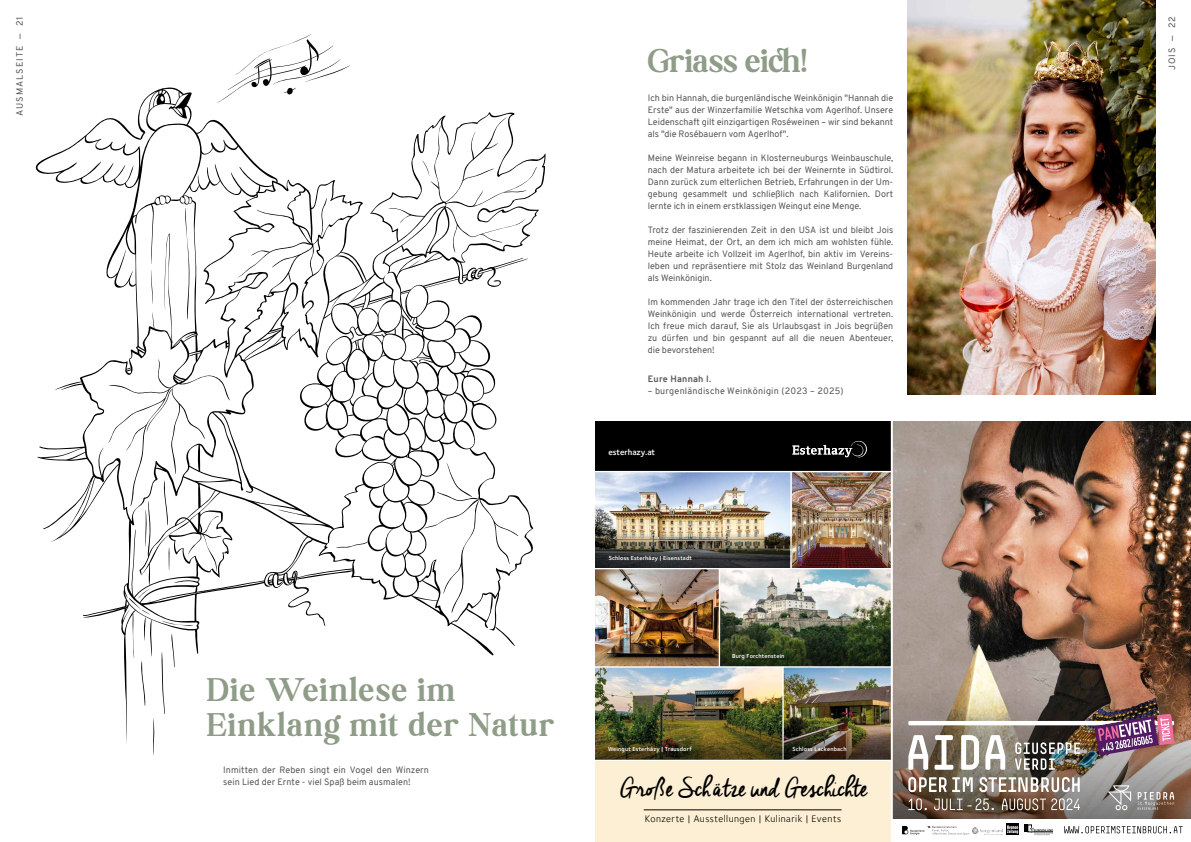
<style>
.page{position:relative;width:1191px;height:842px;background:#fff}
.page>*{position:absolute;margin:0;border:0;box-sizing:border-box;transform-origin:0 0}
.t1{font:500 35.2px/35.2px "Boston Angel";letter-spacing:.045em;color:#8f9c88}
.t2{font:32px "Cheddar Jack";letter-spacing:-.025em;color:#000}
.t3{font:9.9px "Foundry Sterling";letter-spacing:.05em;color:#000}
.t4{font:9px/12px "Overpass";color:#575756;text-align:justify}
.t5{font:9px "Overpass";letter-spacing:.025em;color:#575756}
.t6{font:9px "Overpass";letter-spacing:.12em;color:#575756}
.t7{font:700 9px "Overpass";letter-spacing:.025em;color:#575756}
.t8{font:600 8.6px "Foundry Sterling";color:#fff}
.t9{font:6px "Foundry Sterling Demi CE";letter-spacing:.025em;color:#fff}
.s1{font-family:"Foundry Sterling Demi OSFCE"}
</style>
<div class="page">
<div style="left:595px;top:421px;width:297px;height:421px;background:#fdefd4"></div>
<img style="left:595px;top:668px;width:187px;height:65px">
<img style="left:783px;top:668px;width:107px;height:65px">
<img style="left:595px;top:472px;width:295px;height:194px">
<hr style="left:782px;top:666px;width:1px;height:94px;background:#fff">
<hr style="left:595px;top:759px;width:297px;height:2px;background:#fff">
<hr style="left:595px;top:666px;width:297px;height:2px;background:#fff">
<hr style="left:595px;top:568px;width:297px;height:1px;background:#fff">
<img style="left:595px;top:472px;width:195px;height:61px">
<hr style="left:790px;top:461px;width:1px;height:107px;background:#fff">
<div style="left:595px;top:421px;width:297px;height:50px;background:#000"></div>
<svg style="left:792px;top:441px;width:75px;height:16px"></svg>
<hr style="left:595px;top:471px;width:296px;height:1px;background:#fff">
<hr style="left:718px;top:569px;width:2px;height:98px;background:#fff">
<img style="left:892px;top:421px;width:299px;height:233px">
<img style="left:892px;top:654px;width:299px;height:165px">
<svg style="left:1064px;top:826px;width:118px;height:7px"></svg>
<hr style="left:908px;top:721px;width:266px;height:4px;background:#fff">
<svg style="left:908px;top:777px;width:171px;height:15px"></svg>
<svg style="left:908px;top:735px;width:97px;height:35px"></svg>
<img style="left:1015px;top:742px;width:65px;height:28px">
<svg style="left:908px;top:798px;width:172px;height:12px;background:#7f6f61"></svg>
<svg style="left:1107px;top:785px;width:67px;height:25px;background:#9a918d"></svg>
<img style="left:1094px;top:714px;width:80px;height:41px">
<svg style="left:1024px;top:825px;width:29px;height:10px"></svg>
<img style="left:972px;top:827px;width:30px;height:8px">
<div style="left:1006px;top:824px;width:12px;height:11px;background:#000"></div>
<svg style="left:1007px;top:825px;width:11px;height:8px"></svg>
<svg style="left:902px;top:826px;width:67px;height:9px"></svg>
<hr style="left:644px;top:810px;width:197px;height:1px;background:#000">
<img style="left:595px;top:533px;width:195px;height:35px">
<svg style="left:720px;top:640px;width:170px;height:26px;background:#233017"></svg>
<svg style="left:595px;top:733px;width:187px;height:26px;background:#4a4218"></svg>
<svg style="left:783px;top:733px;width:107px;height:26px;background:#4b3f30"></svg>
<hr style="left:890px;top:421px;width:2px;height:421px;background:#fff">
<img style="left:907px;top:0;width:248px;height:395px">
<svg style="left:35px;top:34px;width:510px;height:709px"></svg>
<svg style="left:161px;top:652px;width:4px;height:62px"></svg>
<svg style="left:140px;top:661px;width:5px;height:45px"></svg>
<svg style="left:152px;top:718px;width:3px;height:37px"></svg>
<p class="t6" style="left:13px;top:116px;width:101px;rotate:-90deg">AUSMALSEITE — 21</p>
<h1 class="t1" style="left:207px;top:672px;width:348px">Die Weinlese im<br>Einklang mit der Natur</h1>
<p class="t4" style="left:223px;top:764px;width:207px">Inmitten der Reben singt ein Vogel den Winzern sein Lied der Ernte - viel Spaß beim ausmalen!</p>
<h1 class="t1" style="left:648px;top:43px;width:161px">Griass eich!</h1>
<p class="t4" style="left:648px;top:92px;width:247px">Ich bin Hannah, die burgenländische Weinkönigin "Hannah die Erste" aus der Winzerfamilie Wetschka vom Agerlhof. Unsere Leidenschaft gilt einzigartigen Roséweinen – wir sind bekannt als "die Rosébauern vom Agerlhof".</p>
<p class="t4" style="left:648px;top:152px;width:247px">Meine Weinreise begann in Klosterneuburgs Weinbauschule, nach der Matura arbeitete ich bei der Weinernte in Südtirol.<br>Dann zurück zum elterlichen Betrieb, Erfahrungen in der Um&shy;gebung gesammelt und schließlich nach Kalifornien. Dort lernte ich in einem erstklassigen Weingut eine Menge.</p>
<p class="t4" style="left:648px;top:224px;width:247px">Trotz der faszinierenden Zeit in den USA ist und bleibt Jois meine Heimat, der Ort, an dem ich mich am wohlsten fühle.<br>Heute arbeite ich Vollzeit im Agerlhof, bin aktiv im Vereins&shy;leben und repräsentiere mit Stolz das Weinland Burgenland als Weinkönigin.</p>
<p class="t4" style="left:648px;top:296px;width:247px">Im kommenden Jahr trage ich den Titel der österreichischen Weinkönigin und werde Österreich international vertreten.<br>Ich freue mich darauf, Sie als Urlaubsgast in Jois begrüßen zu dürfen und bin gespannt auf all die neuen Abenteuer, die bevorstehen!</p>
<p class="t7" style="left:648px;top:373px;width:65px">Eure Hannah I.</p>
<p class="t5" style="left:648px;top:385px;width:197px">– burgenländische Weinkönigin (2023 – 2025)</p>
<p class="t8" style="left:608px;top:447px;width:48px">esterhazy.at</p>
<p class="t9" style="left:609px;top:554px;width:85px">Schloss Esterházy <span class="s1">|</span> Eisenstadt</p>
<p class="t9" style="left:732px;top:652px;width:54px">Burg Forchtenstein</p>
<p class="t9" style="left:608px;top:745px;width:85px">Weingut Esterházy <span class="s1">|</span> Trausdorf</p>
<p class="t9" style="left:792px;top:745px;width:56px">Schloss Lackenbach</p>
<h2 class="t2" style="left:620px;top:770px;width:249px">Große Schätze und Geschichte</h2>
<p class="t3" style="left:645px;top:813px;width:198px">Konzerte | Ausstellungen | Kulinarik | Events</p>
<p class="t4" style="left:1166px;top:70px;width:56px;rotate:-90deg">JOIS — 22</p>
</div>
